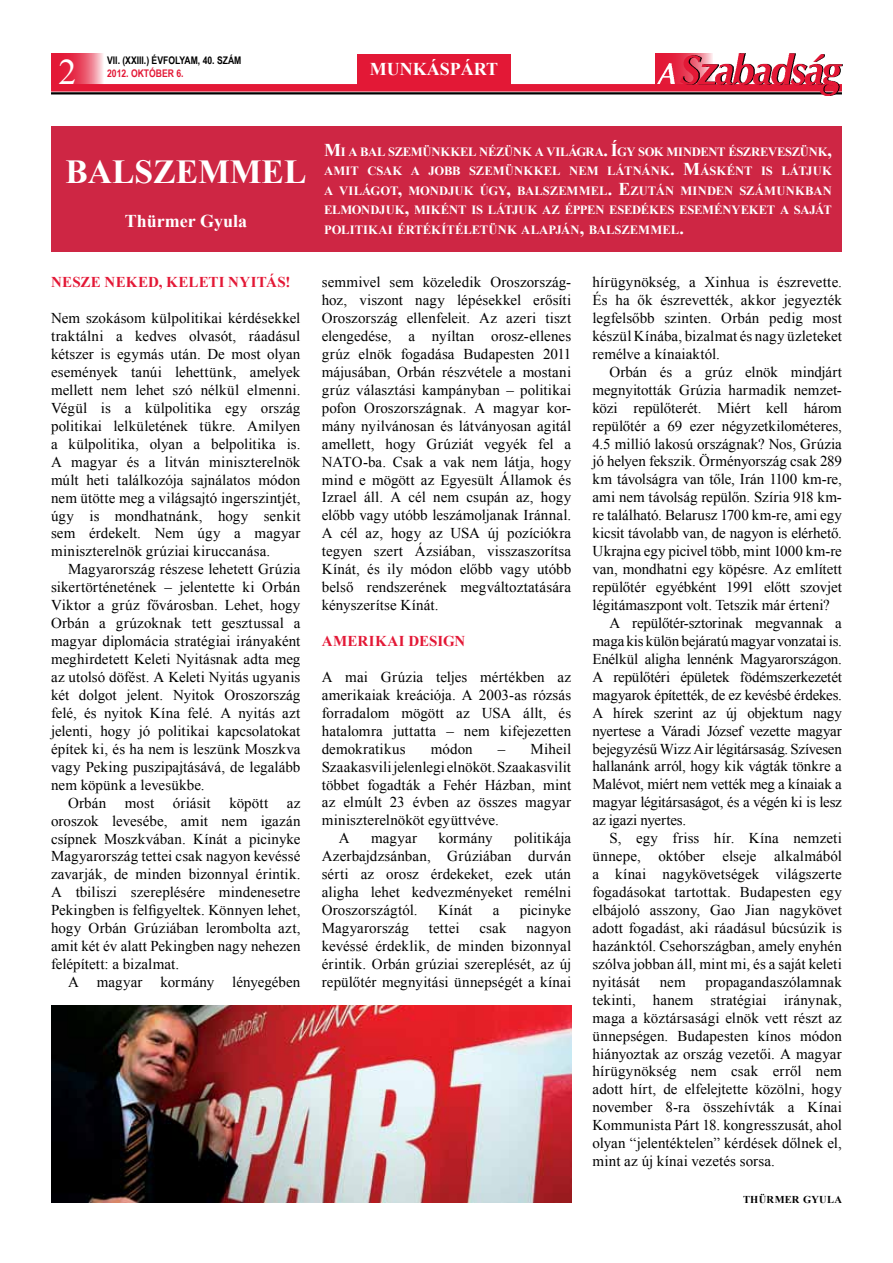
<style>
.page{position:relative;width:893px;height:1263px;background:#fff}
.page>*{position:absolute;margin:0;border:0;box-sizing:border-box;transform-origin:0 0}
.t1{font:36px "Times New Roman";color:#fff}
.t2{font:700 33.6px "Times New Roman";color:#fff}
.t3{font:700 18px "Times New Roman";color:#fff}
.t4{font:15px/18px "Times New Roman";color:#000;text-align:justify}
.t5{font:700 15px "Times New Roman";letter-spacing:.02em;color:#e31836}
.t6{font:15px "Times New Roman";letter-spacing:.02em;color:#000}
.t7{font:700 12.6px/19.5px "Times New Roman";color:#fff;text-align:justify}
.t8{font:700 10.5px "Arial Narrow";color:#000}
.t9{font:700 10.5px "Arial Narrow";color:#e31836}
.t10{font:700 10.5px "Times New Roman";letter-spacing:.025em;color:#000}
.s1{font-size:18px}
</style>
<div class="page">
<div style="left:655px;top:54px;width:58px;height:30px;background:#e31836"></div>
<svg style="left:51px;top:54px;width:52px;height:30px;background:#e94f66"></svg>
<hr style="left:51px;top:92px;width:791px;height:2px;background:#000">
<div style="left:51px;top:84px;width:791px;height:8px;background:#e31836"></div>
<div style="left:357px;top:54px;width:153px;height:31px;background:#e31836"></div>
<img style="left:657px;top:54px;width:184px;height:41px">
<img style="left:657px;top:64px;width:18px;height:19px">
<div style="left:51px;top:126px;width:791px;height:125px;background:#ce2644"></div>
<img style="left:51px;top:1005px;width:520px;height:197px">
<p class="t8" style="left:107px;top:52px;width:136px">VII. (XXIII.) ÉVFOLYAM, 40. SZÁM</p>
<p class="t9" style="left:107px;top:65px;width:78px">2012. OKTÓBER 6.</p>
<h1 class="t1" style="left:58px;top:48px;width:19px">2</h1>
<p class="t3" style="left:370px;top:57px;width:130px">MUNKÁSPÁRT</p>
<h2 class="t2" style="left:66px;top:149px;width:242px">BALSZEMMEL</h2>
<p class="t3" style="left:125px;top:208px;width:124px">THÜRMER GYULA</p>
<p class="t5" style="left:51px;top:272px;width:217px">NESZE NEKED, KELETI NYITÁS</p>
<p class="t5" style="left:286px;top:272px;width:6px">!</p>
<p class="t4" style="left:51px;top:309px;width:251px">Nem szokásom külpolitikai kérdésekkel traktálni a kedves olvasót, ráadásul kétszer is egymás után. De most olyan események tanúi lehettünk, amelyek mellett nem lehet szó nélkül elmenni.<br>Végül is a külpolitika egy ország politikai lelkületének tükre. Amilyen a külpolitika, olyan a belpolitika is.<br>A magyar és a litván miniszterelnök múlt heti találkozója sajnálatos módon nem ütötte meg a világsajtó ingerszintjét, úgy is mondhatnánk, hogy senkit sem érdekelt. Nem úgy a magyar miniszterelnök grúziai kiruccanása.</p>
<p class="t4" style="left:51px;top:560px;width:251px;text-indent:17px">Magyarország részese lehetett Grúzia sikertörténetének – jelentette ki Orbán Viktor a grúz fővárosban. Lehet, hogy Orbán a grúzoknak tett gesztussal a magyar diplomácia stratégiai irányaként meghirdetett Keleti Nyitásnak adta meg az utolsó döfést. A Keleti Nyitás ugyanis két dolgot jelent. Nyitok Oroszország felé, és nyitok Kína felé. A nyitás azt jelenti, hogy jó politikai kapcsolatokat építek ki, és ha nem is leszünk Moszkva vagy Peking puszipajtásává, de legalább nem köpünk a levesükbe.</p>
<p class="t4" style="left:51px;top:793px;width:251px;text-indent:17px">Orbán most óriásit köpött az oroszok levesébe, amit nem igazán csípnek Moszkvában. Kínát a picinyke Magyarország tettei csak nagyon kevéssé zavarják, de minden bizonnyal érintik.<br>A tbiliszi szereplésére mindenesetre Pekingben is felfigyeltek. Könnyen lehet, hogy Orbán Grúziában lerombolta azt, amit két év alatt Pekingben nagy nehezen felépített: a bizalmat.</p>
<p class="t4" style="left:68px;top:973px;width:234px">A magyar kormány lényegében</p>
<p class="t7" style="left:324px;top:142px;width:509px"><span class="s1">M</span>I A BAL SZEMÜNKKEL NÉZÜNK A VILÁGRA<span class="s1">. Í</span>GY SOK MINDENT ÉSZREVESZÜNK<span class="s1">, </span>AMIT CSAK A JOBB SZEMÜNKKEL NEM LÁTNÁNK<span class="s1">. M</span>ÁSKÉNT IS LÁTJUK A VILÁGOT<span class="s1">,</span> MONDJUK ÚGY<span class="s1">,</span> BALSZEMMEL<span class="s1">. E</span>ZUTÁN MINDEN SZÁMUNKBAN ELMONDJUK<span class="s1">,</span> MIKÉNT IS LÁTJUK AZ ÉPPEN ESEDÉKES ESEMÉNYEKET A SAJÁT POLITIKAI ÉRTÉKÍTÉLETÜNK ALAPJÁN<span class="s1">,</span> BALSZEMMEL<span class="s1">.</span></p>
<p class="t4" style="left:322px;top:273px;width:251px">semmivel sem közeledik Oroszország&shy;hoz, viszont nagy lépésekkel erősíti Oroszország ellenfeleit. Az azeri tiszt elengedése, a nyíltan orosz-ellenes grúz elnök fogadása Budapesten 2011 májusában, Orbán részvétele a mostani grúz választási kampányban – politikai pofon Oroszországnak. A magyar kor&shy;mány nyilvánosan és látványosan agitál amellett, hogy Grúziát vegyék fel a NATO-ba. Csak a vak nem látja, hogy mind e mögött az Egyesült Államok és Izrael áll. A cél nem csupán az, hogy előbb vagy utóbb leszámoljanak Iránnal.<br>A cél az, hogy az USA új pozíciókra tegyen szert Ázsiában, visszaszorítsa Kínát, és ily módon előbb vagy utóbb belső rendszerének megváltoztatására kényszerítse Kínát.</p>
<p class="t5" style="left:322px;top:631px;width:133px">AMERIKAI DESIGN</p>
<p class="t4" style="left:322px;top:668px;width:251px">A mai Grúzia teljes mértékben az amerikaiak kreációja. A 2003-as rózsás forradalom mögött az USA állt, és hatalomra juttatta – nem kifejezetten demokratikus</p>
<p class="t4" style="left:431px;top:739px;width:43px">módon</p>
<p class="t4" style="left:498px;top:739px;width:75px">– Miheil</p>
<p class="t4" style="left:322px;top:757px;width:251px">Szaakasvili jelenlegi elnököt. Szaakasvilit</p>
<p class="t4" style="left:322px;top:775px;width:251px">többet fogadták a Fehér Házban, mint</p>
<p class="t4" style="left:322px;top:793px;width:251px">az elmúlt 23 évben az összes magyar</p>
<p class="t4" style="left:322px;top:811px;width:179px">miniszterelnököt együttvéve.</p>
<p class="t4" style="left:339px;top:829px;width:12px">A</p>
<p class="t4" style="left:371px;top:829px;width:47px">magyar</p>
<p class="t4" style="left:438px;top:829px;width:56px">kormány</p>
<p class="t4" style="left:322px;top:829px;width:251px;text-indent:192px">politikája Azerbajdzsánban, Grúziában durván sérti az orosz érdekeket, ezek után aligha lehet kedvezményeket remélni Oroszországtól.</p>
<p class="t4" style="left:438px;top:901px;width:36px">Kínát</p>
<p class="t4" style="left:493px;top:901px;width:8px">a</p>
<p class="t4" style="left:520px;top:901px;width:53px">picinyke</p>
<p class="t4" style="left:322px;top:919px;width:89px">Magyarország</p>
<p class="t4" style="left:429px;top:919px;width:32px">tettei</p>
<p class="t4" style="left:480px;top:919px;width:29px">csak</p>
<p class="t4" style="left:322px;top:919px;width:251px;text-indent:205px">nagyon kevéssé érdeklik, de minden bizonnyal érintik. Orbán grúziai szereplését, az új repülőtér megnyitási ünnepségét a kínai</p>
<p class="t4" style="left:592px;top:273px;width:251px">hírügynökség, a Xinhua is észrevette.<br>És ha ők észrevették, akkor jegyezték legfelsőbb szinten. Orbán pedig most készül Kínába, bizalmat és nagy üzleteket remélve a kínaiaktól.</p>
<p class="t4" style="left:609px;top:362px;width:234px">Orbán és a grúz elnök mindjárt</p>
<p class="t4" style="left:592px;top:380px;width:251px">megnyitották Grúzia harmadik nemzet-</p>
<p class="t4" style="left:592px;top:398px;width:251px">közi repülőterét. Miért kell három</p>
<p class="t4" style="left:592px;top:416px;width:251px">repülőtér a 69 ezer négyzetkilométeres,</p>
<p class="t4" style="left:592px;top:434px;width:251px">4.5 millió lakosú országnak? Nos, Grúzia</p>
<p class="t4" style="left:592px;top:452px;width:251px">jó helyen fekszik. Örményország csak 289</p>
<p class="t4" style="left:592px;top:470px;width:251px">km távolságra van tőle, Irán 1100 km-re,</p>
<p class="t4" style="left:592px;top:488px;width:251px">ami nem távolság repülőn. Szíria 918 km-</p>
<p class="t4" style="left:592px;top:506px;width:251px">re található. Belarusz 1700 km-re, ami egy</p>
<p class="t4" style="left:592px;top:524px;width:251px">kicsit távolabb van, de nagyon is elérhető.</p>
<p class="t4" style="left:592px;top:542px;width:251px">Ukrajna egy picivel több, mint 1000 km-re</p>
<p class="t4" style="left:592px;top:560px;width:251px">van, mondhatni egy köpésre. Az említett</p>
<p class="t4" style="left:592px;top:578px;width:251px">repülőtér egyébként 1991 előtt szovjet</p>
<p class="t4" style="left:592px;top:596px;width:239px">légitámaszpont volt. Tetszik már érteni?</p>
<p class="t4" style="left:609px;top:614px;width:234px">A repülőtér-sztorinak megvannak a</p>
<p class="t4" style="left:592px;top:632px;width:251px">maga kis külön bejáratú magyar vonzatai is.</p>
<p class="t4" style="left:592px;top:649px;width:251px">Enélkül aligha lennénk Magyarországon.</p>
<p class="t4" style="left:592px;top:667px;width:251px">A repülőtéri épületek födémszerkezetét</p>
<p class="t4" style="left:592px;top:685px;width:251px">magyarok építették, de ez kevésbé érdekes.</p>
<p class="t4" style="left:592px;top:703px;width:251px">A hírek szerint az új objektum nagy</p>
<p class="t4" style="left:592px;top:721px;width:251px">nyertese a Váradi József vezette magyar</p>
<p class="t4" style="left:592px;top:739px;width:251px">bejegyzésű Wizz Air légitársaság. Szívesen</p>
<p class="t4" style="left:592px;top:757px;width:251px">hallanánk arról, hogy kik vágták tönkre a</p>
<p class="t4" style="left:592px;top:775px;width:251px">Malévot, miért nem vették meg a kínaiak a</p>
<p class="t4" style="left:592px;top:793px;width:251px">magyar légitársaságot, és a végén ki is lesz</p>
<p class="t4" style="left:592px;top:811px;width:95px">az igazi nyertes.</p>
<p class="t6" style="left:609px;top:828px;width:234px">S, egy friss hír. Kína nemzeti</p>
<p class="t4" style="left:592px;top:847px;width:251px">ünnepe, október elseje alkalmából</p>
<p class="t4" style="left:592px;top:865px;width:251px">a kínai nagykövetségek világszerte</p>
<p class="t4" style="left:592px;top:883px;width:251px">fogadásokat tartottak. Budapesten egy</p>
<p class="t4" style="left:592px;top:901px;width:251px">elbájoló asszony, Gao Jian nagykövet</p>
<p class="t4" style="left:592px;top:919px;width:251px">adott fogadást, aki ráadásul búcsúzik is</p>
<p class="t4" style="left:592px;top:937px;width:251px">hazánktól. Csehországban, amely enyhén</p>
<p class="t4" style="left:592px;top:954px;width:251px">szólva jobban áll, mint mi, és a saját keleti</p>
<p class="t4" style="left:592px;top:972px;width:49px">nyitását</p>
<p class="t4" style="left:660px;top:972px;width:27px">nem</p>
<p class="t4" style="left:592px;top:972px;width:251px;text-indent:113px">propagandaszólamnak tekinti, hanem stratégiai iránynak, maga a köztársasági elnök vett részt az ünnepségen. Budapesten kínos módon hiányoztak az ország vezetői. A magyar hírügynökség nem csak erről nem adott hírt, de elfelejtette közölni, hogy november 8-ra összehívták a Kínai Kommunista Párt 18. kongresszusát, ahol olyan “jelentéktelen” kérdések dőlnek el, mint az új kínai vezetés sorsa.</p>
<p class="t10" style="left:743px;top:1192px;width:100px">THÜRMER GYULA</p>
</div>
